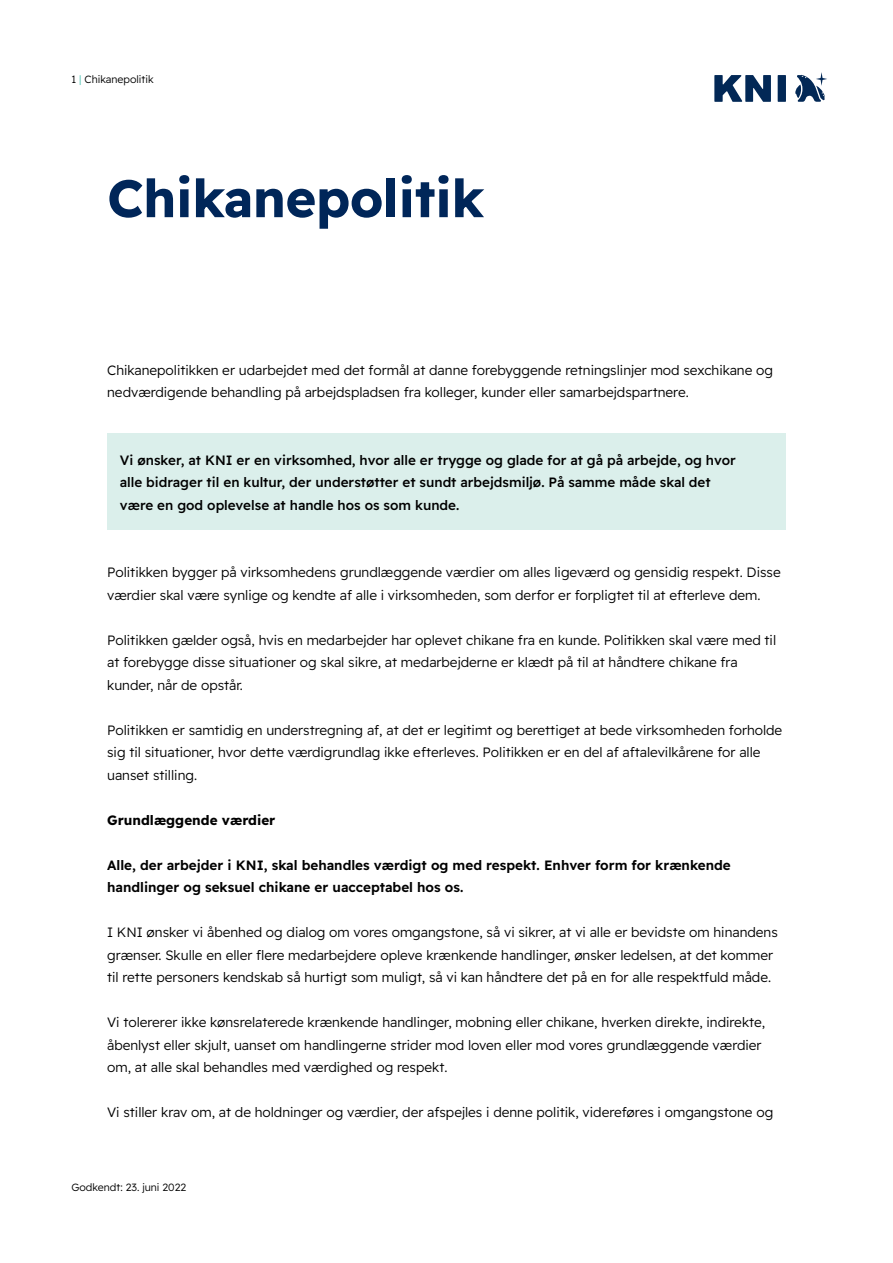
<style>
.page{position:relative;width:893px;height:1263px;background:#fff}
.page>*{position:absolute;margin:0;border:0;box-sizing:border-box;transform-origin:0 0}
.t1{font:700 52.5px "Readex Pro";letter-spacing:-.01em;color:#002659}
.t2{font:300 13.5px/22.5px "Readex Pro";color:#000}
.t3{font:500 13.5px/22.5px "Readex Pro";color:#000}
.t4{font:600 13.5px/22.5px "Readex Pro";color:#000}
.t5{font:700 13.5px "Readex Pro";color:#000}
.t6{font:300 10.5px "Readex Pro";color:#000}
.s1{color:#47bfaf}
</style>
<div class="page">
<svg style="left:714px;top:75px;width:57px;height:27px"></svg>
<div style="left:778px;top:75px;width:8px;height:27px;background:#022856"></div>
<svg style="left:795px;top:72px;width:32px;height:30px"></svg>
<div style="left:107px;top:433px;width:679px;height:97px;background:#dbefeb"></div>
<p class="t6" style="left:71px;top:73px;width:84px">1 <span class="s1">|</span> Chikanepolitik</p>
<h1 class="t1" style="left:107px;top:168px;width:379px">Chikanepolitik</h1>
<p class="t2" style="left:107px;top:359px;width:667px">Chikanepolitikken er udarbejdet med det formål at danne forebyggende retningslinjer mod sexchikane og nedværdigende behandling på arbejdspladsen fra kolleger, kunder eller samarbejdspartnere.</p>
<p class="t3" style="left:120px;top:449px;width:617px">Vi ønsker, at KNI er en virksomhed, hvor alle er trygge og glade for at gå på arbejde, og hvor alle bidrager til en kultur, der understøtter et sundt arbejdsmiljø. På samme måde skal det være en god oplevelse at handle hos os som kunde.</p>
<p class="t2" style="left:107px;top:561px;width:675px">Politikken bygger på virksomhedens grundlæggende værdier om alles ligeværd og gensidig respekt. Disse værdier skal være synlige og kendte af alle i virksomheden, som derfor er forpligtet til at efterleve dem.</p>
<p class="t2" style="left:107px;top:629px;width:670px">Politikken gælder også, hvis en medarbejder har oplevet chikane fra en kunde. Politikken skal være med til at forebygge disse situationer og skal sikre, at medarbejderne er klædt på til at håndtere chikane fra kunder, når de opstår.</p>
<p class="t2" style="left:107px;top:719px;width:677px">Politikken er samtidig en understregning af, at det er legitimt og berettiget at bede virksomheden forholde sig til situationer, hvor dette værdigrundlag ikke efterleves. Politikken er en del af aftalevilkårene for alle uanset stilling.</p>
<p class="t5" style="left:107px;top:812px;width:170px">Grundlæggende værdier</p>
<p class="t4" style="left:107px;top:854px;width:625px">Alle, der arbejder i KNI, skal behandles værdigt og med respekt. Enhver form for krænkende handlinger og seksuel chikane er uacceptabel hos os.</p>
<p class="t2" style="left:107px;top:921px;width:672px">I KNI ønsker vi åbenhed og dialog om vores omgangstone, så vi sikrer, at vi alle er bevidste om hinandens grænser. Skulle en eller flere medarbejdere opleve krænkende handlinger, ønsker ledelsen, at det kommer til rette personers kendskab så hurtigt som muligt, så vi kan håndtere det på en for alle respektfuld måde.</p>
<p class="t2" style="left:107px;top:1011px;width:660px">Vi tolererer ikke kønsrelaterede krænkende handlinger, mobning eller chikane, hverken direkte, indirekte, åbenlyst eller skjult, uanset om handlingerne strider mod loven eller mod vores grundlæggende værdier om, at alle skal behandles med værdighed og respekt.</p>
<p class="t2" style="left:107px;top:1101px;width:668px">Vi stiller krav om, at de holdninger og værdier, der afspejles i denne politik, videreføres i omgangstone og</p>
<p class="t6" style="left:71px;top:1181px;width:116px">Godkendt: 23. juni 2022</p>
</div>
